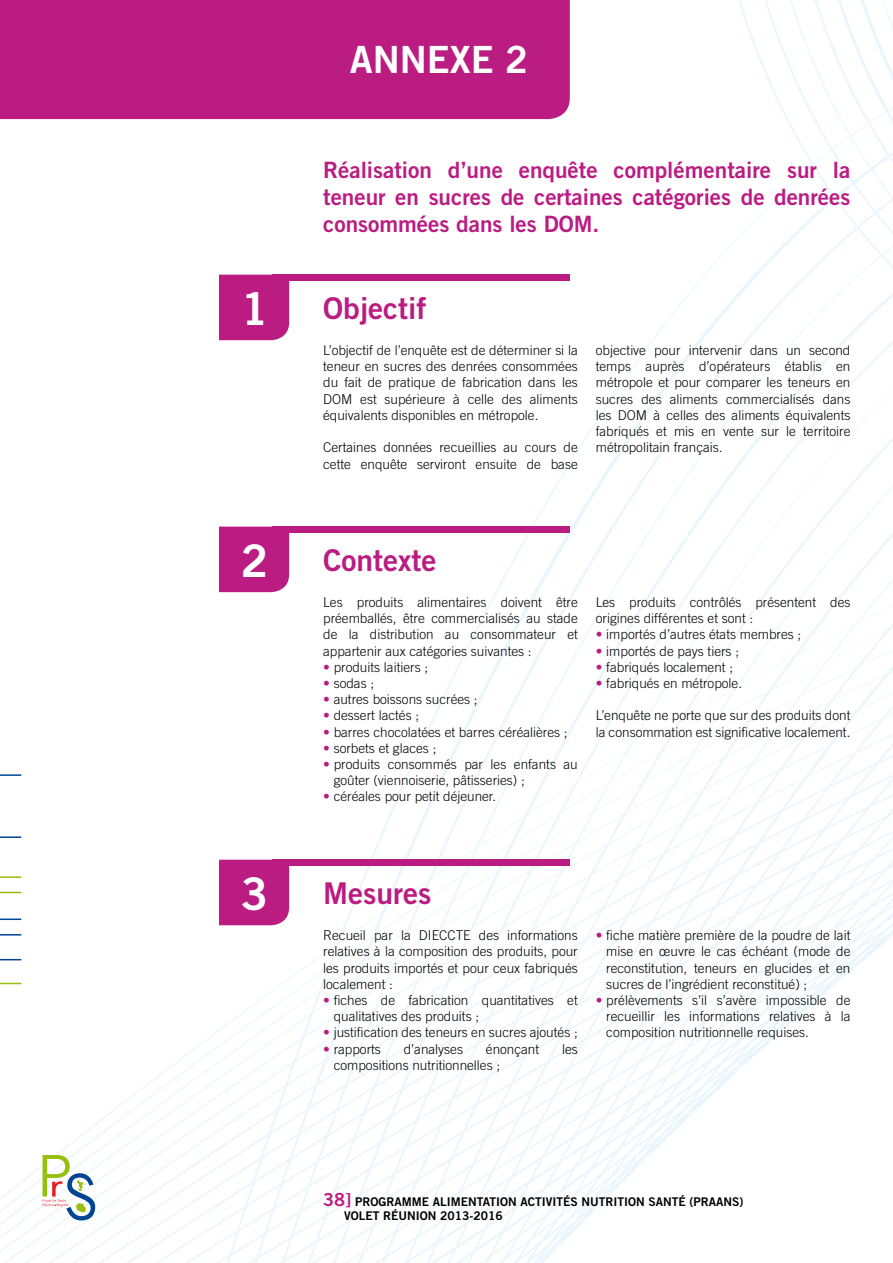
<style>
.page{position:relative;width:893px;height:1263px;background:#fff}
.page>*{position:absolute;margin:0;border:0;box-sizing:border-box;transform-origin:0 0}
.t1{font:37.5px "Trade Gothic Bold Two";color:#fff}
.t2{font:30px "Trade Gothic Bold Two";color:#bb1c82}
.t3{font:22.5px/27px "Trade Gothic Bold Two";color:#bb1c82;text-align:justify}
.t4{font:300 13.5px/16.2px "Trade Gothic";color:#000;text-align:justify}
.t5{font:12px "Trade Gothic Bold Two";color:#000}
.s1{font-size:45px;color:#fff}
.s2{color:#bb1c82}
.s3{font-size:18px;color:#bb1c82}
</style>
<div class="page">
<img style="left:0;top:0;width:893px;height:1263px">
<hr style="left:0;top:836px;width:21px;height:2px;background:#004494">
<hr style="left:0;top:876px;width:21px;height:2px;background:#97bf0d">
<hr style="left:0;top:774px;width:21px;height:2px;background:#004494">
<svg style="left:0;top:892px;width:21px;height:1px"></svg>
<svg style="left:0;top:934px;width:21px;height:1px"></svg>
<hr style="left:0;top:918px;width:21px;height:2px;background:#004494">
<svg style="left:0;top:959px;width:21px;height:1px"></svg>
<svg style="left:0;top:983px;width:21px;height:1px"></svg>
<svg style="left:43px;top:1155px;width:52px;height:65px"></svg>
<div style="left:219px;top:275px;width:70px;height:65px;background:#bb1c82"></div>
<div style="left:272px;top:275px;width:298px;height:6px;background:#bb1c82"></div>
<div style="left:219px;top:527px;width:70px;height:65px;background:#bb1c82"></div>
<div style="left:272px;top:527px;width:298px;height:6px;background:#bb1c82"></div>
<div style="left:219px;top:860px;width:70px;height:65px;background:#bb1c82"></div>
<div style="left:272px;top:860px;width:298px;height:6px;background:#bb1c82"></div>
<div style="left:0;top:0;width:570px;height:119px;background:#bb1c82"></div>
<h1 class="t1" style="left:350px;top:36px;width:180px">ANNEXE 2</h1>
<h3 class="t3" style="left:323px;top:156px;width:529px">Réalisation d’une enquête complémentaire sur la teneur en sucres de certaines catégories de denrées consommées dans les DOM.</h3>
<h2 class="t2" style="left:241px;top:290px;width:187px"><span class="s1">1</span> Objectif</h2>
<p class="t4" style="left:323px;top:342px;width:256px">L’objectif de l’enquête est de déterminer si la teneur en sucres des denrées consommées du fait de pratique de fabrication dans les DOM est supérieure à celle des aliments équivalents disponibles en métropole.</p>
<p class="t4" style="left:323px;top:439px;width:256px">Certaines données recueillies au cours de cette enquête serviront ensuite de base</p>
<p class="t4" style="left:596px;top:342px;width:256px">objective pour intervenir dans un second temps auprès d’opérateurs établis en métropole et pour comparer les teneurs en sucres des aliments commercialisés dans les DOM à celles des aliments équivalents fabriqués et mis en vente sur le territoire métropolitain français.</p>
<h2 class="t2" style="left:241px;top:542px;width:197px"><span class="s1">2</span> Contexte</h2>
<p class="t4" style="left:323px;top:594px;width:256px">Les produits alimentaires doivent être préemballés, être commercialisés au stade de la distribution au consommateur et appartenir aux catégories suivantes :</p>
<p class="t4" style="left:323px;top:659px;width:107px"><span class="s2">•</span> produits laitiers ;</p>
<p class="t4" style="left:323px;top:675px;width:53px"><span class="s2">•</span> sodas ;</p>
<p class="t4" style="left:323px;top:691px;width:156px"><span class="s2">•</span> autres boissons sucrées ;</p>
<p class="t4" style="left:323px;top:707px;width:97px"><span class="s2">•</span> dessert lactés ;</p>
<p class="t4" style="left:323px;top:723px;width:246px"><span class="s2">•</span> barres chocolatées et barres céréalières ;</p>
<p class="t4" style="left:323px;top:740px;width:115px"><span class="s2">•</span> sorbets et glaces ;</p>
<p class="t4" style="left:334px;top:756px;width:246px;text-indent:-11px"><span class="s2">•</span> produits consommés par les enfants au goûter (viennoiserie, pâtisseries) ;</p>
<p class="t4" style="left:323px;top:788px;width:175px"><span class="s2">•</span> céréales pour petit déjeuner.</p>
<p class="t4" style="left:596px;top:594px;width:256px">Les produits contrôlés présentent des origines différentes et sont :</p>
<p class="t4" style="left:596px;top:626px;width:207px"><span class="s2">•</span> importés d’autres états membres ;</p>
<p class="t4" style="left:596px;top:642px;width:145px"><span class="s2">•</span> importés de pays tiers ;</p>
<p class="t4" style="left:596px;top:659px;width:139px"><span class="s2">•</span> fabriqués localement ;</p>
<p class="t4" style="left:596px;top:675px;width:148px"><span class="s2">•</span> fabriqués en métropole.</p>
<p class="t4" style="left:596px;top:707px;width:256px">L’enquête ne porte que sur des produits dont la consommation est significative localement.</p>
<h2 class="t2" style="left:241px;top:875px;width:192px"><span class="s1">3</span> Mesures</h2>
<p class="t4" style="left:323px;top:927px;width:256px">Recueil par la DIECCTE des informations relatives à la composition des produits, pour les produits importés et pour ceux fabriqués localement :</p>
<p class="t4" style="left:334px;top:992px;width:246px;text-indent:-11px"><span class="s2">•</span> fiches de fabrication quantitatives et qualitatives des produits ;</p>
<p class="t4" style="left:323px;top:1024px;width:256px"><span class="s2">•</span> justification des teneurs en sucres ajoutés ;</p>
<p class="t4" style="left:323px;top:1040px;width:59px"><span class="s2">•</span> rapports</p>
<p class="t4" style="left:404px;top:1040px;width:61px">d’analyses</p>
<p class="t4" style="left:486px;top:1040px;width:55px">énonçant</p>
<p class="t4" style="left:562px;top:1040px;width:17px">les</p>
<p class="t4" style="left:334px;top:1057px;width:168px">compositions nutritionnelles ;</p>
<p class="t4" style="left:606px;top:927px;width:246px;text-indent:-11px"><span class="s2">•</span> fiche matière première de la poudre de lait mise en œuvre le cas échéant (mode de reconstitution, teneurs en glucides et en sucres de l’ingrédient reconstitué) ;</p>
<p class="t4" style="left:606px;top:992px;width:246px;text-indent:-11px"><span class="s2">•</span> prélèvements s’il s’avère impossible de recueillir les informations relatives à la composition nutritionnelle requises.</p>
<p class="t5" style="left:323px;top:1194px;width:57px"><span class="s3">38]</span> PRogramme</p>
<p class="t5" style="left:433px;top:1194px;width:16px">Alimen</p>
<p class="t5" style="left:477px;top:1194px;width:27px">tation</p>
<p class="t5" style="left:520px;top:1194px;width:111px">Activités Nutrition</p>
<p class="t5" style="left:648px;top:1194px;width:96px">Santé (PRAANS)</p>
<p class="t5" style="left:344px;top:1209px;width:9px">Vole</p>
<p class="t5" style="left:373px;top:1209px;width:43px">t Réunion</p>
<p class="t5" style="left:440px;top:1209px;width:64px">2013-2016</p>
</div>
